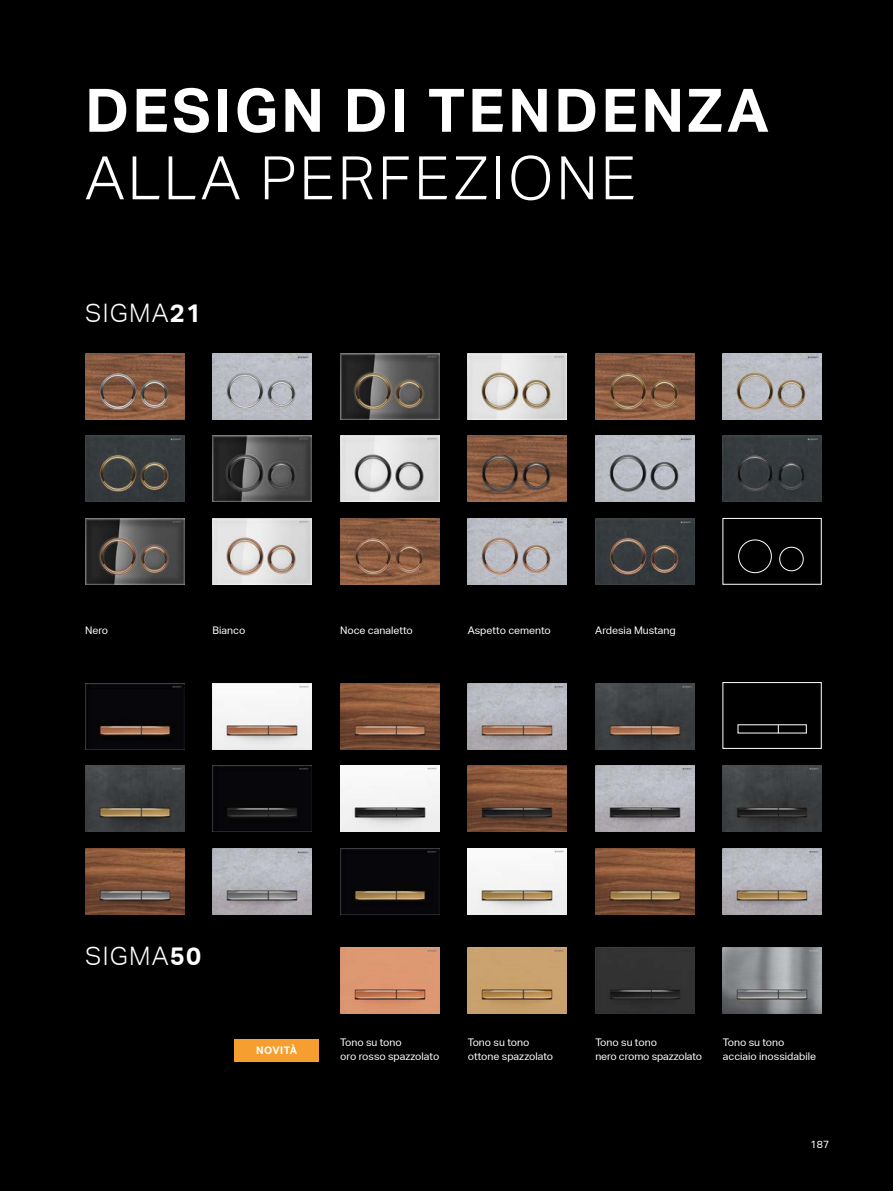
<style>
.page{position:relative;width:893px;height:1191px;background:#000}
.page>*{position:absolute;margin:0;border:0;box-sizing:border-box;transform-origin:0 0}
.t1{font:700 60px "Aktiv Grotesk Geberit";letter-spacing:.05em;color:#fff}
.t2{font:300 60px "Aktiv Grotesk Geberit";letter-spacing:.05em;color:#fff}
.t3{font:300 25.5px "Aktiv Grotesk Geberit";letter-spacing:.05em;color:#fff}
.t4{font:10.5px/13.5px "Aktiv Grotesk Geberit";color:#fff}
.t5{font:700 10.5px "Aktiv Grotesk Geberit";letter-spacing:.05em;color:#fff}
.s1{font-weight:700}
</style>
<div class="page">
<img style="left:468px;top:683px;width:99px;height:66px">
<img style="left:468px;top:518px;width:99px;height:66px">
<img style="left:468px;top:435px;width:99px;height:66px">
<img style="left:468px;top:353px;width:99px;height:66px">
<img style="left:468px;top:765px;width:99px;height:66px">
<img style="left:468px;top:848px;width:99px;height:66px">
<img style="left:340px;top:683px;width:99px;height:66px">
<img style="left:340px;top:518px;width:99px;height:66px">
<img style="left:340px;top:435px;width:99px;height:66px">
<img style="left:340px;top:353px;width:99px;height:66px">
<img style="left:340px;top:765px;width:99px;height:66px">
<img style="left:340px;top:848px;width:99px;height:66px">
<img style="left:213px;top:683px;width:99px;height:66px">
<img style="left:213px;top:518px;width:99px;height:66px">
<img style="left:213px;top:435px;width:99px;height:66px">
<img style="left:213px;top:353px;width:99px;height:66px">
<img style="left:213px;top:765px;width:99px;height:66px">
<img style="left:213px;top:848px;width:99px;height:66px">
<img style="left:85px;top:683px;width:99px;height:66px">
<img style="left:85px;top:518px;width:99px;height:66px">
<img style="left:85px;top:435px;width:99px;height:66px">
<img style="left:85px;top:353px;width:99px;height:66px">
<img style="left:85px;top:765px;width:99px;height:66px">
<img style="left:85px;top:848px;width:99px;height:66px">
<img style="left:595px;top:683px;width:99px;height:66px">
<img style="left:595px;top:518px;width:99px;height:66px">
<img style="left:595px;top:435px;width:99px;height:66px">
<img style="left:595px;top:353px;width:99px;height:66px">
<img style="left:723px;top:435px;width:99px;height:66px">
<img style="left:723px;top:353px;width:99px;height:66px">
<img style="left:595px;top:765px;width:99px;height:66px">
<img style="left:595px;top:848px;width:99px;height:66px">
<img style="left:723px;top:765px;width:99px;height:66px">
<img style="left:723px;top:848px;width:99px;height:66px">
<div style="left:722px;top:682px;width:100px;height:66px;border:1px solid #fff"></div>
<div style="left:722px;top:518px;width:100px;height:66px;border:1px solid #fff"></div>
<div style="left:738px;top:539px;width:34px;height:34px;border:1px solid #fff;border-radius:50%"></div>
<div style="left:779px;top:547px;width:25px;height:24px;border:1px solid #fff;border-radius:50%"></div>
<img style="left:340px;top:947px;width:99px;height:66px">
<img style="left:468px;top:947px;width:99px;height:66px">
<img style="left:595px;top:947px;width:99px;height:66px">
<img style="left:723px;top:947px;width:99px;height:66px">
<div style="left:234px;top:1038px;width:85px;height:23px;background:#f69e2f"></div>
<h1 class="t1" style="left:85px;top:76px;width:685px">DESIGN DI TENDENZA</h1>
<h1 class="t2" style="left:85px;top:143px;width:552px">ALLA PERFEZIONE</h1>
<h2 class="t3" style="left:85px;top:298px;width:118px">SIGMA<span class="s1">21</span></h2>
<p class="t4" style="left:85px;top:623px;width:25px">Nero</p>
<p class="t4" style="left:213px;top:623px;width:34px">Bianco</p>
<p class="t4" style="left:340px;top:623px;width:74px">Noce canaletto</p>
<p class="t4" style="left:468px;top:623px;width:85px">Aspetto cemento</p>
<p class="t4" style="left:595px;top:623px;width:82px">Ardesia Mustang</p>
<h2 class="t3" style="left:85px;top:941px;width:118px">SIGMA<span class="s1">50</span></h2>
<p class="t5" style="left:256px;top:1044px;width:43px">NOVITÀ</p>
<p class="t4" style="left:340px;top:1036px;width:101px">Tono su tono<br>oro rosso spazzolato</p>
<p class="t4" style="left:595px;top:1036px;width:108px">Tono su tono<br>nero cromo spazzolato</p>
<p class="t4" style="left:468px;top:1036px;width:87px">Tono su tono ottone spazzolato</p>
<p class="t4" style="left:723px;top:1036px;width:95px">Tono su tono acciaio inossidabile</p>
<p class="t4" style="left:811px;top:1138px;width:20px">187</p>
</div>
